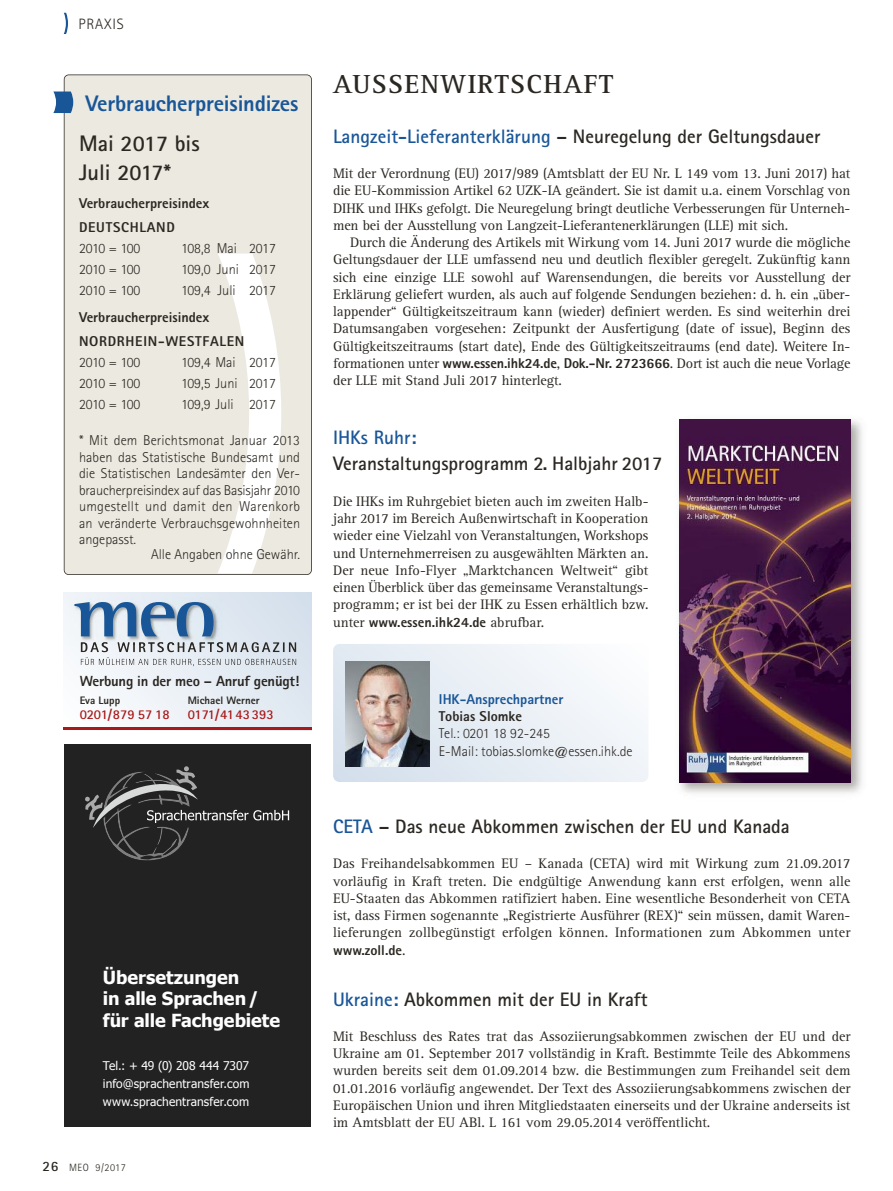
<style>
.page{position:relative;width:893px;height:1191px;background:#fff}
.page>*{position:absolute;margin:0;border:0;box-sizing:border-box;transform-origin:0 0}
.t1{font:700 27px "Agfa Rotis Serif";letter-spacing:.05em;color:#2b2722}
.t2{font:800 22.5px "Agfa Rotis Sans Serif";letter-spacing:-.01em;color:#195698}
.t3{font:700 22.5px/28.5px "Agfa Rotis Sans Serif";color:#2b2722}
.t4{font:700 19.5px "Agfa Rotis Sans Serif";color:#2b2722}
.t5{font:700 19.5px "Agfa Rotis Sans Serif";color:#195698}
.t6{font:700 18px/21.6px "Tahoma";letter-spacing:-.005em;color:#fefefe}
.t7{font:300 15px "Agfa Rotis Sans Serif";letter-spacing:.05em;color:#2b2722}
.t8{font:800 14.7px "Agfa Rotis Sans Serif";letter-spacing:-.015em;color:#2b2722}
.t9{font:14.25px/17.2px "Agfa Rotis Serif";color:#2b2722;text-align:justify}
.t10{font:300 14.25px/16.5px "Agfa Rotis Sans Serif";color:#2b2722;text-align:justify}
.t11{font:800 14.25px/24px "Agfa Rotis Sans Serif";color:#2b2722}
.t12{font:800 14.25px "Agfa Rotis Sans Serif";color:#195698}
.t13{font:700 13.5px "Agfa Rotis Sans Serif";color:#a91919}
.t14{font:12px/18px "Tahoma";letter-spacing:.01em;color:#fefefe;text-align:justify}
.t15{font:800 10.8px "Agfa Rotis Sans Serif";color:#2b2722}
.t16{font:300 10.5px "Agfa Rotis Sans Serif";letter-spacing:.05em;color:#2b2722}
.s1{font-weight:700;font-size:14.25px}
.s2{color:#195698}
.s3{font-family:"Agfa Rotis Sans Serif";font-weight:800}
.s4{font-family:"Agfa Rotis Serif";font-weight:400}
</style>
<div class="page">
<svg style="left:64px;top:13px;width:4px;height:21px"></svg>
<div style="left:64px;top:75px;width:247px;height:499px;background:#ebe9e0;border-radius:5px"></div>
<div style="left:64px;top:74px;width:248px;height:501px;border:2px solid #2b2722;border-radius:5px"></div>
<svg style="left:53px;top:91px;width:20px;height:22px"></svg>
<svg style="left:218px;top:253px;width:63px;height:320px"></svg>
<div style="left:64px;top:744px;width:246px;height:383px;background:#222"></div>
<svg style="left:85px;top:766px;width:204px;height:95px"></svg>
<img style="left:679px;top:419px;width:183px;height:374px">
<img style="left:679px;top:419px;width:171px;height:363px">
<div style="left:333px;top:644px;width:315px;height:138px;background:linear-gradient(to right,#d3dde8,#f9fbfd);border-radius:6px"></div>
<img style="left:345px;top:661px;width:84px;height:105px">
<svg style="left:64px;top:592px;width:248px;height:138px"></svg>
<p class="t7" style="left:79px;top:15px;width:47px">PRAxIS</p>
<h2 class="t2" style="left:85px;top:90px;width:214px">Verbraucherpreisindizes</h2>
<h2 class="t3" style="left:79px;top:129px;width:122px">Mai 2017 bis<br>Juli 2017*</h2>
<p class="t11" style="left:79px;top:191px;width:132px">Verbraucherpreisindex<br>DEUTSCHLAND</p>
<p class="t10" style="left:79px;top:240px;width:63px">2010 = 100</p>
<p class="t10" style="left:181px;top:240px;width:96px">108,8 Mai 2017</p>
<p class="t10" style="left:79px;top:261px;width:63px">2010 = 100</p>
<p class="t10" style="left:181px;top:261px;width:96px">109,0 Juni 2017</p>
<p class="t10" style="left:79px;top:282px;width:63px">2010 = 100</p>
<p class="t10" style="left:181px;top:282px;width:96px">109,4 Juli 2017</p>
<p class="t11" style="left:79px;top:305px;width:167px">Verbraucherpreisindex<br>NORDRHEIN-WESTFALEN</p>
<p class="t10" style="left:79px;top:354px;width:63px">2010 = 100</p>
<p class="t10" style="left:181px;top:354px;width:96px">109,4 Mai 2017</p>
<p class="t10" style="left:79px;top:375px;width:63px">2010 = 100</p>
<p class="t10" style="left:181px;top:375px;width:96px">109,5 Juni 2017</p>
<p class="t10" style="left:79px;top:396px;width:63px">2010 = 100</p>
<p class="t10" style="left:181px;top:396px;width:96px">109,9 Juli 2017</p>
<p class="t10" style="left:79px;top:432px;width:223px">* Mit dem Berichtsmonat Januar 2013 haben das Statistische Bundesamt und die Statistischen Landesämter den Ver&shy;braucherpreisindex auf das Basisjahr 2010 umgestellt und damit den Warenkorb an veränderte Verbrauchsgewohnheiten angepasst.</p>
<p class="t10" style="left:151px;top:546px;width:151px">Alle Angaben ohne Gewähr.</p>
<p class="t8" style="left:80px;top:672px;width:221px">Werbung in der meo – Anruf genügt!</p>
<p class="t15" style="left:80px;top:694px;width:42px">Eva Lupp</p>
<p class="t15" style="left:188px;top:694px;width:73px">Michael Werner</p>
<p class="t13" style="left:80px;top:706px;width:91px">0201/879 57 18</p>
<p class="t13" style="left:188px;top:706px;width:87px">0171/4143 393</p>
<p class="t6" style="left:103px;top:965px;width:179px">Übersetzungen<br>in alle Sprachen / für alle Fachgebiete</p>
<p class="t14" style="left:103px;top:1056px;width:148px">Tel.: + 49 (0) 208 444 7307 info@sprachentransfer.com www.sprachentransfer.com</p>
<p class="t16" style="left:43px;top:1161px;width:85px"><span class="s1">26</span> MEO 9/2017</p>
<h1 class="t1" style="left:333px;top:68px;width:282px">AUSSENWIRTSCHAFT</h1>
<h3 class="t4" style="left:333px;top:125px;width:489px"><span class="s2">Langzeit-Lieferanterklärung</span> – Neuregelung der Geltungsdauer</h3>
<p class="t9" style="left:333px;top:164px;width:519px">Mit der Verordnung (EU) 2017/989 (Amtsblatt der EU Nr. L 149 vom 13. Juni 2017) hat die EU-Kommission Artikel 62 UZK-IA geändert. Sie ist damit u.a. einem Vorschlag von DIHK und IHKs gefolgt. Die Neuregelung bringt deutliche Verbesserungen für Unterneh&shy;men bei der Ausstellung von Langzeit-Lieferantenerklärungen (LLE) mit sich.</p>
<p class="t9" style="left:333px;top:233px;width:519px;text-indent:17px">Durch die Änderung des Artikels mit Wirkung vom 14. Juni 2017 wurde die mögliche Geltungsdauer der LLE umfassend neu und deutlich flexibler geregelt. Zukünftig kann sich eine einzige LLE sowohl auf Warensendungen, die bereits vor Ausstellung der Erklärung geliefert wurden, als auch auf folgende Sendungen beziehen: d. h. ein „über&shy;lappender“ Gültigkeitszeitraum kann (wieder) definiert werden. Es sind weiterhin drei Datumsangaben vorgesehen: Zeitpunkt der Ausfertigung (date of issue), Beginn des Gültigkeitszeitraums (start date), Ende des Gültigkeitszeitraums (end date). Weitere In&shy;formationen unter <span class="s3">www.essen.ihk24.de</span>, <span class="s3">Dok.-Nr. 2723666</span>. Dort ist auch die neue Vorlage der LLE mit Stand Juli 2017 hinterlegt.</p>
<h3 class="t5" style="left:333px;top:426px;width:85px">IHKs Ruhr:</h3>
<h3 class="t4" style="left:333px;top:451px;width:331px">Veranstaltungsprogramm 2. Halbjahr 2017</h3>
<p class="t9" style="left:333px;top:492px;width:317px">Die IHKs im Ruhrgebiet bieten auch im zweiten Halb&shy;jahr 2017 im Bereich Außenwirtschaft in Kooperation wieder eine Vielzahl von Veranstaltungen, Workshops und Unternehmerreisen zu ausgewählten Märkten an.<br>Der neue Info-Flyer „Marktchancen Weltweit“ gibt einen Überblick über das gemeinsame Veranstaltungs&shy;programm; er ist bei der IHK zu Essen erhältlich bzw.</p>
<p class="t11" style="left:333px;top:610px;width:213px"><span class="s4">unter</span> www.essen.ihk24.de <span class="s4">abrufbar.</span></p>
<p class="t12" style="left:439px;top:690px;width:126px">IHK-Ansprechpartner</p>
<p class="t11" style="left:439px;top:704px;width:85px">Tobias Slomke</p>
<p class="t10" style="left:439px;top:724px;width:195px;line-height:17.2px">Tel.: 0201 18 92-245<br>E-Mail: tobias.slomke@essen.ihk.de</p>
<h3 class="t4" style="left:333px;top:815px;width:458px"><span class="s2">CETA</span> – Das neue Abkommen zwischen der EU und Kanada</h3>
<p class="t9" style="left:333px;top:854px;width:519px">Das Freihandelsabkommen EU – Kanada (CETA) wird mit Wirkung zum 21.09.2017 vorläufig in Kraft treten. Die endgültige Anwendung kann erst erfolgen, wenn alle EU-Staaten das Abkommen ratifiziert haben. Eine wesentliche Besonderheit von CETA ist, dass Firmen sogenannte „Registrierte Ausführer (REX)“ sein müssen, damit Waren&shy;lieferungen zollbegünstigt erfolgen können. Informationen zum Abkommen unter</p>
<p class="t11" style="left:333px;top:937px;width:74px">www.zoll.de<span class="s4">.</span></p>
<h3 class="t4" style="left:333px;top:987px;width:316px"><span class="s2">Ukraine:</span> Abkommen mit der EU in Kraft</h3>
<p class="t9" style="left:333px;top:1027px;width:519px">Mit Beschluss des Rates trat das Assoziierungsabkommen zwischen der EU und der Ukraine am 01. September 2017 vollständig in Kraft. Bestimmte Teile des Abkommens wurden bereits seit dem 01.09.2014 bzw. die Bestimmungen zum Freihandel seit dem 01.01.2016 vorläufig angewendet. Der Text des Assoziierungsabkommens zwischen der Europäischen Union und ihren Mitgliedstaaten einerseits und der Ukraine anderseits ist im Amtsblatt der EU ABl. L 161 vom 29.05.2014 veröffentlicht.</p>
</div>
